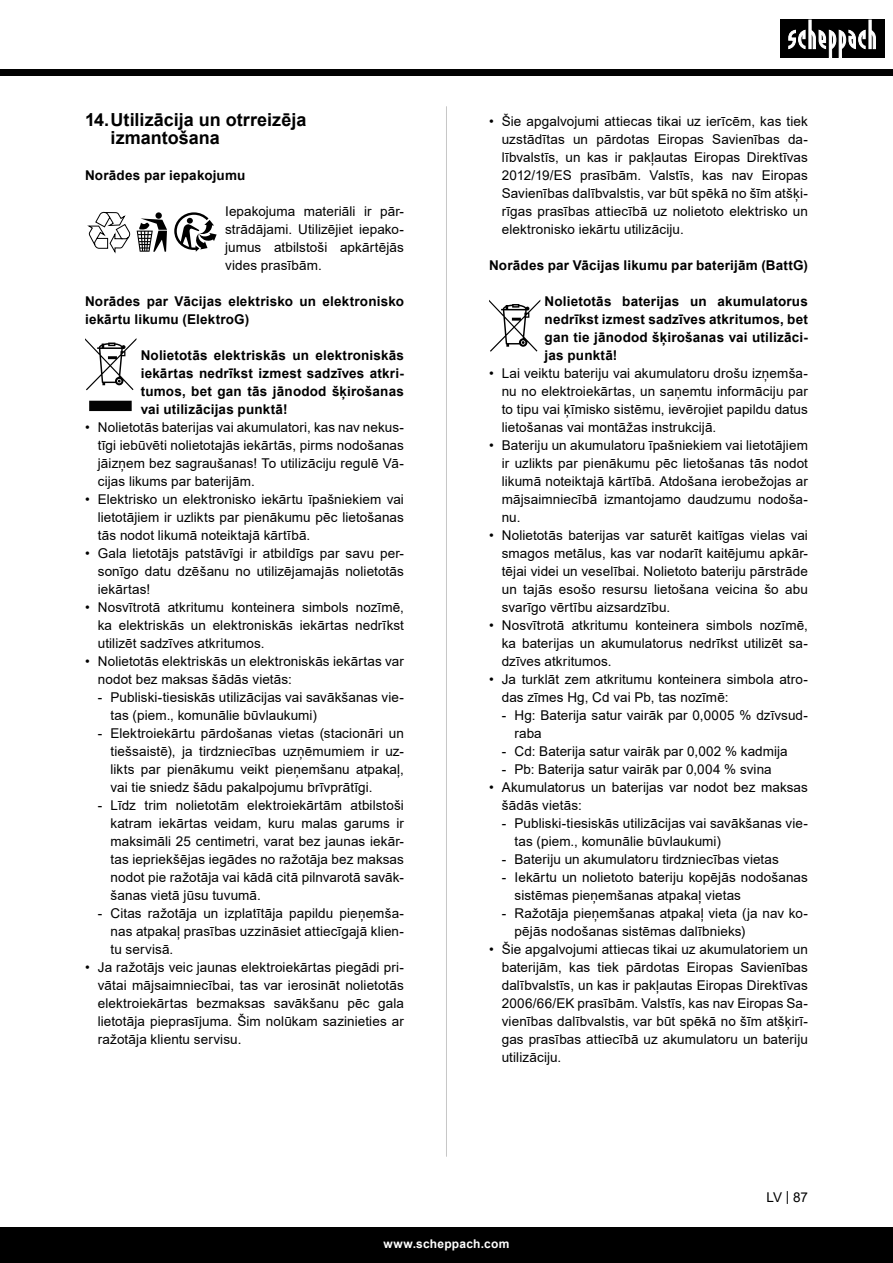
<style>
.page{position:relative;width:893px;height:1263px;background:#fff}
.page>*{position:absolute;margin:0;border:0;box-sizing:border-box;transform-origin:0 0}
.t1{font:700 18px/18px "Arial";color:#000}
.Basiseinstellung{font:13.5px/18px "Arial";letter-spacing:.005em;color:#000;text-align:justify}
.Basiseinstellung-2{font:700 13.5px/18px "Arial";letter-spacing:.015em;color:#000;text-align:justify}
.t2{font:700 12px "Arial";letter-spacing:.02em;color:#fff}
</style>
<div class="page">
<div style="left:0;top:1227px;width:893px;height:36px;background:#000"></div>
<div style="left:0;top:69px;width:893px;height:6px;background:#020202"></div>
<div style="left:780px;top:20px;width:105px;height:38px;background:#000"></div>
<svg style="left:788px;top:20px;width:88px;height:38px"></svg>
<hr style="left:446px;top:106px;width:1px;height:1051px;background:#c7c7c7">
<svg style="left:489px;top:300px;width:51px;height:52px"></svg>
<div style="left:155px;top:212px;width:7px;height:7px;background:#000;border-radius:50%"></div>
<svg style="left:137px;top:218px;width:30px;height:34px"></svg>
<svg style="left:174px;top:212px;width:43px;height:40px"></svg>
<svg style="left:87px;top:212px;width:43px;height:42px"></svg>
<svg style="left:85px;top:338px;width:51px;height:73px"></svg>
<p class="t1" style="left:111px;top:111px;width:197px;text-indent:-26px">14.Utilizācija un otrreizēja izmantošana</p>
<p class="Basiseinstellung-2" style="left:85px;top:166px;width:162px">Norādes par iepakojumu</p>
<p class="Basiseinstellung" style="left:225px;top:202px;width:180px">Iepakojuma materiāli ir pār&shy;strādājami. Utilizējiet iepako&shy;jumus atbilstoši apkārtējās vides prasībām.</p>
<p class="Basiseinstellung-2" style="left:85px;top:292px;width:320px">Norādes par Vācijas elektrisko un elektronisko iekārtu likumu (ElektroG)</p>
<p class="Basiseinstellung-2" style="left:141px;top:346px;width:265px">Nolietotās elektriskās un elektroniskās iekārtas nedrīkst izmest sadzīves atkri&shy;tumos, bet gan tās jānodod šķirošanas vai utilizācijas punktā!</p>
<p class="Basiseinstellung" style="left:98px;top:418px;width:308px;text-indent:-13px">• Nolietotās baterijas vai akumulatori, kas nav nekus&shy;tīgi iebūvēti nolietotajās iekārtās, pirms nodošanas jāizņem bez sagraušanas! To utilizāciju regulē Vā&shy;cijas likums par baterijām.</p>
<p class="Basiseinstellung" style="left:98px;top:490px;width:308px;text-indent:-13px">• Elektrisko un elektronisko iekārtu īpašniekiem vai lietotājiem ir uzlikts par pienākumu pēc lietošanas tās nodot likumā noteiktajā kārtībā.</p>
<p class="Basiseinstellung" style="left:98px;top:544px;width:308px;text-indent:-13px">• Gala lietotājs patstāvīgi ir atbildīgs par savu per&shy;sonīgo datu dzēšanu no utilizējamajās nolietotās iekārtas!</p>
<p class="Basiseinstellung" style="left:98px;top:598px;width:308px;text-indent:-13px">• Nosvītrotā atkritumu konteinera simbols nozīmē, ka elektriskās un elektroniskās iekārtas nedrīkst utilizēt sadzīves atkritumos.</p>
<p class="Basiseinstellung" style="left:98px;top:652px;width:308px;text-indent:-13px">• Nolietotās elektriskās un elektroniskās iekārtas var nodot bez maksas šādās vietās:</p>
<p class="Basiseinstellung" style="left:111px;top:688px;width:295px;text-indent:-13px">- Publiski-tiesiskās utilizācijas vai savākšanas vie&shy;tas (piem., komunālie būvlaukumi)</p>
<p class="Basiseinstellung" style="left:111px;top:724px;width:295px;text-indent:-13px">- Elektroiekārtu pārdošanas vietas (stacionāri un tiešsaistē), ja tirdzniecības uzņēmumiem ir uz&shy;likts par pienākumu veikt pieņemšanu atpakaļ, vai tie sniedz šādu pakalpojumu brīvprātīgi.</p>
<p class="Basiseinstellung" style="left:111px;top:796px;width:295px;text-indent:-13px">- Līdz trim nolietotām elektroiekārtām atbilstoši katram iekārtas veidam, kuru malas garums ir maksimāli 25 centimetri, varat bez jaunas iekār&shy;tas iepriekšējas iegādes no ražotāja bez maksas nodot pie ražotāja vai kādā citā pilnvarotā savāk&shy;šanas vietā jūsu tuvumā.</p>
<p class="Basiseinstellung" style="left:111px;top:904px;width:295px;text-indent:-13px">- Citas ražotāja un izplatītāja papildu pieņemša&shy;nas atpakaļ prasības uzzināsiet attiecīgajā klien&shy;tu servisā.</p>
<p class="Basiseinstellung" style="left:98px;top:958px;width:308px;text-indent:-13px">• Ja ražotājs veic jaunas elektroiekārtas piegādi pri&shy;vātai mājsaimniecībai, tas var ierosināt nolietotās elektroiekārtas bezmaksas savākšanu pēc gala lietotāja pieprasījuma. Šim nolūkam sazinieties ar ražotāja klientu servisu.</p>
<p class="Basiseinstellung" style="left:502px;top:112px;width:308px;text-indent:-13px">• Šie apgalvojumi attiecas tikai uz ierīcēm, kas tiek uzstādītas un pārdotas Eiropas Savienības da&shy;lībvalstīs, un kas ir pakļautas Eiropas Direktīvas 2012/19/ES prasībām. Valstīs, kas nav Eiropas Savienības dalībvalstis, var būt spēkā no šīm atšķi&shy;rīgas prasības attiecībā uz nolietoto elektrisko un elektronisko iekārtu utilizāciju.</p>
<p class="Basiseinstellung-2" style="left:489px;top:256px;width:320px">Norādes par Vācijas likumu par baterijām (BattG)</p>
<p class="Basiseinstellung-2" style="left:545px;top:292px;width:265px">Nolietotās baterijas un akumulatorus nedrīkst izmest sadzīves atkritumos, bet gan tie jānodod šķirošanas vai utilizāci&shy;jas punktā!</p>
<p class="Basiseinstellung" style="left:502px;top:364px;width:308px;text-indent:-13px">• Lai veiktu bateriju vai akumulatoru drošu izņemša&shy;nu no elektroiekārtas, un saņemtu informāciju par to tipu vai ķīmisko sistēmu, ievērojiet papildu datus lietošanas vai montāžas instrukcijā.</p>
<p class="Basiseinstellung" style="left:502px;top:436px;width:308px;text-indent:-13px">• Bateriju un akumulatoru īpašniekiem vai lietotājiem ir uzlikts par pienākumu pēc lietošanas tās nodot likumā noteiktajā kārtībā. Atdošana ierobežojas ar mājsaimniecībā izmantojamo daudzumu nodoša&shy;nu.</p>
<p class="Basiseinstellung" style="left:502px;top:526px;width:308px;text-indent:-13px">• Nolietotās baterijas var saturēt kaitīgas vielas vai smagos metālus, kas var nodarīt kaitējumu apkār&shy;tējai videi un veselībai. Nolietoto bateriju pārstrāde un tajās esošo resursu lietošana veicina šo abu svarīgo vērtību aizsardzību.</p>
<p class="Basiseinstellung" style="left:502px;top:616px;width:308px;text-indent:-13px">• Nosvītrotā atkritumu konteinera simbols nozīmē, ka baterijas un akumulatorus nedrīkst utilizēt sa&shy;dzīves atkritumos.</p>
<p class="Basiseinstellung" style="left:502px;top:670px;width:308px;text-indent:-13px">• Ja turklāt zem atkritumu konteinera simbola atro&shy;das zīmes Hg, Cd vai Pb, tas nozīmē:</p>
<p class="Basiseinstellung" style="left:514px;top:706px;width:295px;text-indent:-13px">- Hg: Baterija satur vairāk par 0,0005 % dzīvsud&shy;raba</p>
<p class="Basiseinstellung" style="left:502px;top:742px;width:287px">- Cd: Baterija satur vairāk par 0,002 % kadmija</p>
<p class="Basiseinstellung" style="left:502px;top:760px;width:271px">- Pb: Baterija satur vairāk par 0,004 % svina</p>
<p class="Basiseinstellung" style="left:502px;top:778px;width:308px;text-indent:-13px">• Akumulatorus un baterijas var nodot bez maksas šādās vietās:</p>
<p class="Basiseinstellung" style="left:514px;top:814px;width:295px;text-indent:-13px">- Publiski-tiesiskās utilizācijas vai savākšanas vie&shy;tas (piem., komunālie būvlaukumi)</p>
<p class="Basiseinstellung" style="left:502px;top:850px;width:279px">- Bateriju un akumulatoru tirdzniecības vietas</p>
<p class="Basiseinstellung" style="left:514px;top:868px;width:295px;text-indent:-13px">- Iekārtu un nolietoto bateriju kopējās nodošanas sistēmas pieņemšanas atpakaļ vietas</p>
<p class="Basiseinstellung" style="left:514px;top:904px;width:295px;text-indent:-13px">- Ražotāja pieņemšanas atpakaļ vieta (ja nav ko&shy;pējās nodošanas sistēmas dalībnieks)</p>
<p class="Basiseinstellung" style="left:502px;top:940px;width:308px;text-indent:-13px">• Šie apgalvojumi attiecas tikai uz akumulatoriem un baterijām, kas tiek pārdotas Eiropas Savienības dalībvalstīs, un kas ir pakļautas Eiropas Direktīvas 2006/66/EK prasībām. Valstīs, kas nav Eiropas Sa&shy;vienības dalībvalstis, var būt spēkā no šīm atšķirī&shy;gas prasības attiecībā uz akumulatoru un bateriju utilizāciju.</p>
<p class="Basiseinstellung" style="left:766px;top:1188px;width:43px">LV | 87</p>
<p class="t2" style="left:384px;top:1235px;width:127px">www.scheppach.com</p>
</div>
